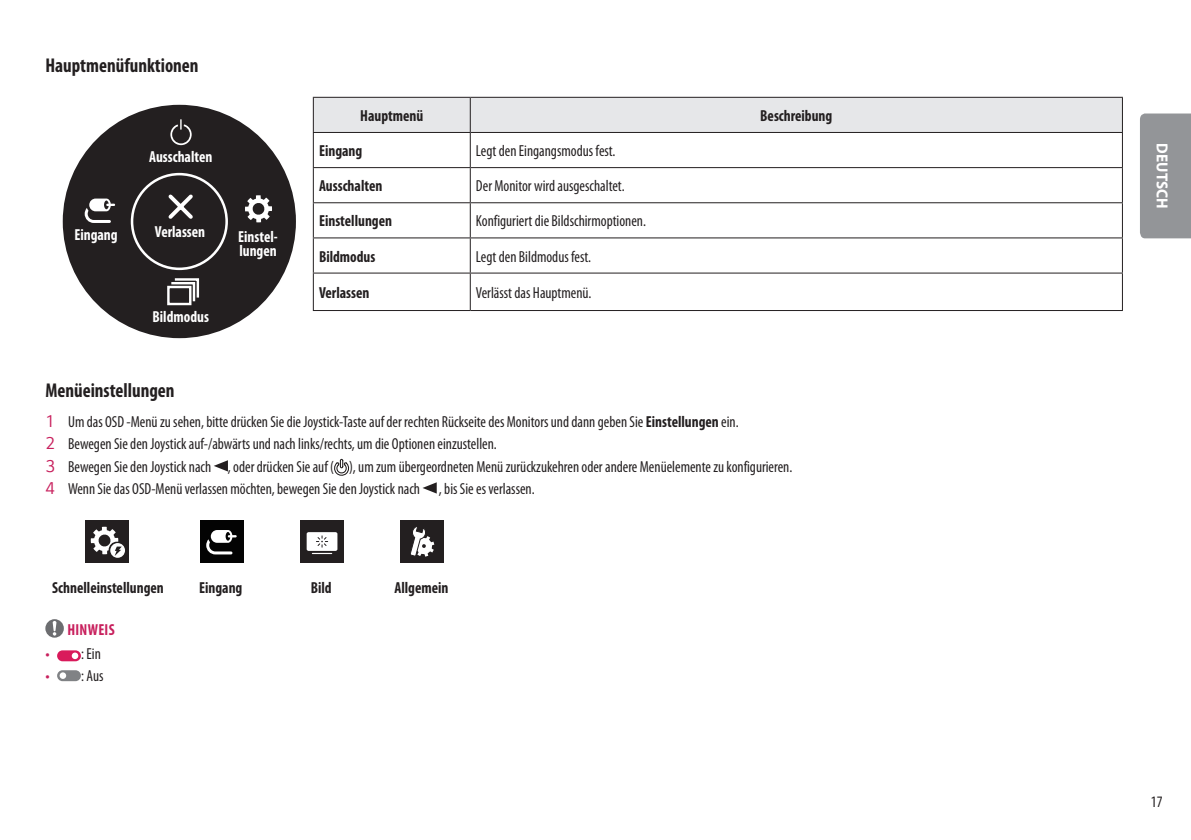
<style>
.page{position:relative;width:1191px;height:840px;background:#fff}
.page>*{position:absolute;margin:0;border:0;box-sizing:border-box;transform-origin:0 0}
.Title3{font:700 condensed 20px "Myriad Pro";color:#231f20;scale:.95 1}
.Body{font:condensed 16px "Myriad Pro";color:#231f20;scale:.95 1}
.t1{font:700 condensed 16px/14px "Myriad Pro";color:#fff;scale:.95 1}
.Body_Bold{font:700 condensed 16px "Myriad Pro";color:#231f20;scale:.95 1}
.Body_Center{font:700 condensed 16px "Myriad Pro";color:#231f20;scale:.95 1}
.Body_Bold_Center{font:700 condensed 16px "Myriad Pro";color:#231f20;scale:.95 1}
.t2{font:700 16px "Myriad Pro";color:#fff;scale:.95 1}
.Warning{font:700 condensed 16px "Myriad Pro";letter-spacing:.02em;color:#c8205d;scale:.95 1}
.s1{font-family:"LG Smart";font-stretch:normal;font-size:18px;color:#c8205d}
.s2{font-weight:700}
.s3{font-family:"LG Smart";font-stretch:normal;color:#c8205d}
</style>
<div class="page">
<div style="left:1140px;top:113px;width:51px;height:125px;background:#939598"></div>
<div style="left:314px;top:98px;width:808px;height:34px;background:#e6e7e9"></div>
<hr style="left:313px;top:97px;width:157px;height:1px;background:#231f20">
<hr style="left:313px;top:98px;width:1px;height:34px;background:#231f20">
<hr style="left:470px;top:97px;width:653px;height:1px;background:#231f20">
<hr style="left:470px;top:98px;width:1px;height:34px;background:#231f20">
<hr style="left:1122px;top:98px;width:1px;height:34px;background:#231f20">
<hr style="left:313px;top:132px;width:157px;height:1px;background:#231f20">
<hr style="left:313px;top:133px;width:1px;height:34px;background:#231f20">
<hr style="left:470px;top:132px;width:653px;height:1px;background:#231f20">
<hr style="left:470px;top:133px;width:1px;height:34px;background:#231f20">
<hr style="left:1122px;top:133px;width:1px;height:34px;background:#231f20">
<hr style="left:313px;top:167px;width:157px;height:1px;background:#231f20">
<hr style="left:313px;top:168px;width:1px;height:34px;background:#231f20">
<hr style="left:470px;top:167px;width:653px;height:1px;background:#231f20">
<hr style="left:470px;top:168px;width:1px;height:34px;background:#231f20">
<hr style="left:1122px;top:168px;width:1px;height:34px;background:#231f20">
<hr style="left:313px;top:202px;width:157px;height:1px;background:#231f20">
<hr style="left:313px;top:203px;width:1px;height:34px;background:#231f20">
<hr style="left:470px;top:202px;width:653px;height:1px;background:#231f20">
<hr style="left:470px;top:203px;width:1px;height:34px;background:#231f20">
<hr style="left:1122px;top:203px;width:1px;height:34px;background:#231f20">
<hr style="left:313px;top:237px;width:157px;height:1px;background:#231f20">
<hr style="left:313px;top:238px;width:1px;height:34px;background:#231f20">
<hr style="left:470px;top:237px;width:653px;height:1px;background:#231f20">
<hr style="left:470px;top:238px;width:1px;height:34px;background:#231f20">
<hr style="left:1122px;top:238px;width:1px;height:34px;background:#231f20">
<hr style="left:313px;top:272px;width:157px;height:1px;background:#231f20">
<hr style="left:313px;top:273px;width:1px;height:37px;background:#231f20">
<hr style="left:470px;top:272px;width:653px;height:1px;background:#231f20">
<hr style="left:470px;top:273px;width:1px;height:37px;background:#231f20">
<hr style="left:1122px;top:273px;width:1px;height:37px;background:#231f20">
<hr style="left:313px;top:310px;width:157px;height:1px;background:#231f20">
<hr style="left:470px;top:310px;width:653px;height:1px;background:#231f20">
<div style="left:62px;top:104px;width:235px;height:235px;background:#231f20;border-radius:50%"></div>
<svg style="left:167px;top:278px;width:33px;height:28px"></svg>
<svg style="left:85px;top:198px;width:30px;height:25px"></svg>
<div style="left:131px;top:173px;width:97px;height:97px;border:3px solid #fff;border-radius:50%"></div>
<svg style="left:170px;top:124px;width:22px;height:21px"></svg>
<div style="left:172px;top:125px;width:18px;height:18px;background:#231f20;border-radius:50%"></div>
<svg style="left:168px;top:194px;width:25px;height:25px"></svg>
<svg style="left:245px;top:195px;width:27px;height:27px"></svg>
<svg style="left:173px;top:119px;width:16px;height:12px"></svg>
<svg style="left:214px;top:460px;width:14px;height:11px"></svg>
<svg style="left:334px;top:458px;width:15px;height:17px"></svg>
<svg style="left:422px;top:482px;width:15px;height:11px"></svg>
<div style="left:85px;top:520px;width:44px;height:42px;background:#231f20"></div>
<svg style="left:110px;top:542px;width:15px;height:15px"></svg>
<svg style="left:91px;top:526px;width:31px;height:29px"></svg>
<div style="left:200px;top:520px;width:43px;height:42px;background:#030303"></div>
<svg style="left:206px;top:530px;width:31px;height:24px"></svg>
<div style="left:300px;top:520px;width:44px;height:42px;background:#231f20"></div>
<div style="left:307px;top:532px;width:30px;height:18px;background:#fff;border-radius:2px"></div>
<svg style="left:312px;top:535px;width:20px;height:18px"></svg>
<div style="left:400px;top:520px;width:44px;height:42px;background:#231f20"></div>
<svg style="left:410px;top:527px;width:24px;height:29px"></svg>
<svg style="left:45px;top:619px;width:19px;height:18px"></svg>
<div style="left:57px;top:650px;width:24px;height:11px;background:#d91a5b;border-radius:5px"></div>
<svg style="left:72px;top:652px;width:6px;height:6px"></svg>
<div style="left:57px;top:670px;width:24px;height:10px;background:#808285;border-radius:5px"></div>
<svg style="left:60px;top:672px;width:6px;height:6px"></svg>
<p class="Title3" style="left:45px;top:53px;width:163px">Hauptmenüfunktionen</p>
<p class="t1" style="left:149px;top:149px;width:68px">Ausschalten</p>
<p class="t1" style="left:155px;top:224px;width:55px">Verlassen</p>
<p class="t1" style="left:74px;top:227px;width:47px">Eingang</p>
<p class="t1" style="left:238px;top:229px;width:43px">Einstel&shy;lungen</p>
<p class="t1" style="left:152px;top:309px;width:61px">Bildmodus</p>
<p class="Body_Bold_Center" style="left:360px;top:105px;width:68px">Hauptmenü</p>
<p class="Body_Bold_Center" style="left:760px;top:105px;width:77px">Beschreibung</p>
<p class="Body_Bold" style="left:319px;top:141px;width:47px">Eingang</p>
<p class="Body" style="left:476px;top:141px;width:148px">Legt den Eingangsmodus fest.</p>
<p class="Body_Bold" style="left:319px;top:176px;width:68px">Ausschalten</p>
<p class="Body" style="left:476px;top:176px;width:158px">Der Monitor wird ausgeschaltet.</p>
<p class="Body_Bold" style="left:319px;top:211px;width:78px">Einstellungen</p>
<p class="Body" style="left:476px;top:211px;width:180px">Konfiguriert die Bildschirmoptionen.</p>
<p class="Body_Bold" style="left:319px;top:246px;width:61px">Bildmodus</p>
<p class="Body" style="left:476px;top:246px;width:123px">Legt den Bildmodus fest.</p>
<p class="Body_Bold" style="left:319px;top:282px;width:55px">Verlassen</p>
<p class="Body" style="left:476px;top:283px;width:123px">Verlässt das Hauptmenü.</p>
<p class="Title3" style="left:45px;top:377px;width:137px">Menüeinstellungen</p>
<p class="Body" style="left:45px;top:412px;width:731px"><span class="s1">1</span> Um das OSD -Menü zu sehen, bitte drücken Sie die Joystick-Taste auf der rechten Rückseite des Monitors und dann geben Sie <span class="s2">Einstellungen</span> ein.</p>
<p class="Body" style="left:45px;top:434px;width:477px"><span class="s1">2</span> Bewegen Sie den Joystick auf-/abwärts und nach links/rechts, um die Optionen einzustellen.</p>
<p class="Body" style="left:45px;top:456px;width:787px"><span class="s1">3</span> Bewegen Sie den Joystick nach , oder drücken Sie auf ( ), um zum übergeordneten Menü zurückzukehren oder andere Menüelemente zu konfigurieren.</p>
<p class="Body" style="left:45px;top:478px;width:516px"><span class="s1">4</span> Wenn Sie das OSD-Menü verlassen möchten, bewegen Sie den Joystick nach , bis Sie es verlassen.</p>
<p class="Body_Center" style="left:52px;top:577px;width:119px">Schnelleinstellungen</p>
<p class="Body_Center" style="left:199px;top:577px;width:47px">Eingang</p>
<p class="Body_Center" style="left:311px;top:577px;width:24px">Bild</p>
<p class="Body_Center" style="left:394px;top:577px;width:58px">Allgemein</p>
<p class="Warning" style="left:67px;top:618px;width:51px">HINWEIS</p>
<p class="Body" style="left:45px;top:644px;width:60px"><span class="s3">•</span> : Ein</p>
<p class="Body" style="left:45px;top:666px;width:63px"><span class="s3">•</span> : Aus</p>
<p class="t2" style="left:1172px;top:143px;width:70px;rotate:90deg">DEUTSCH</p>
<p class="Body" style="left:1151px;top:791px;width:14px">17</p>
</div>
